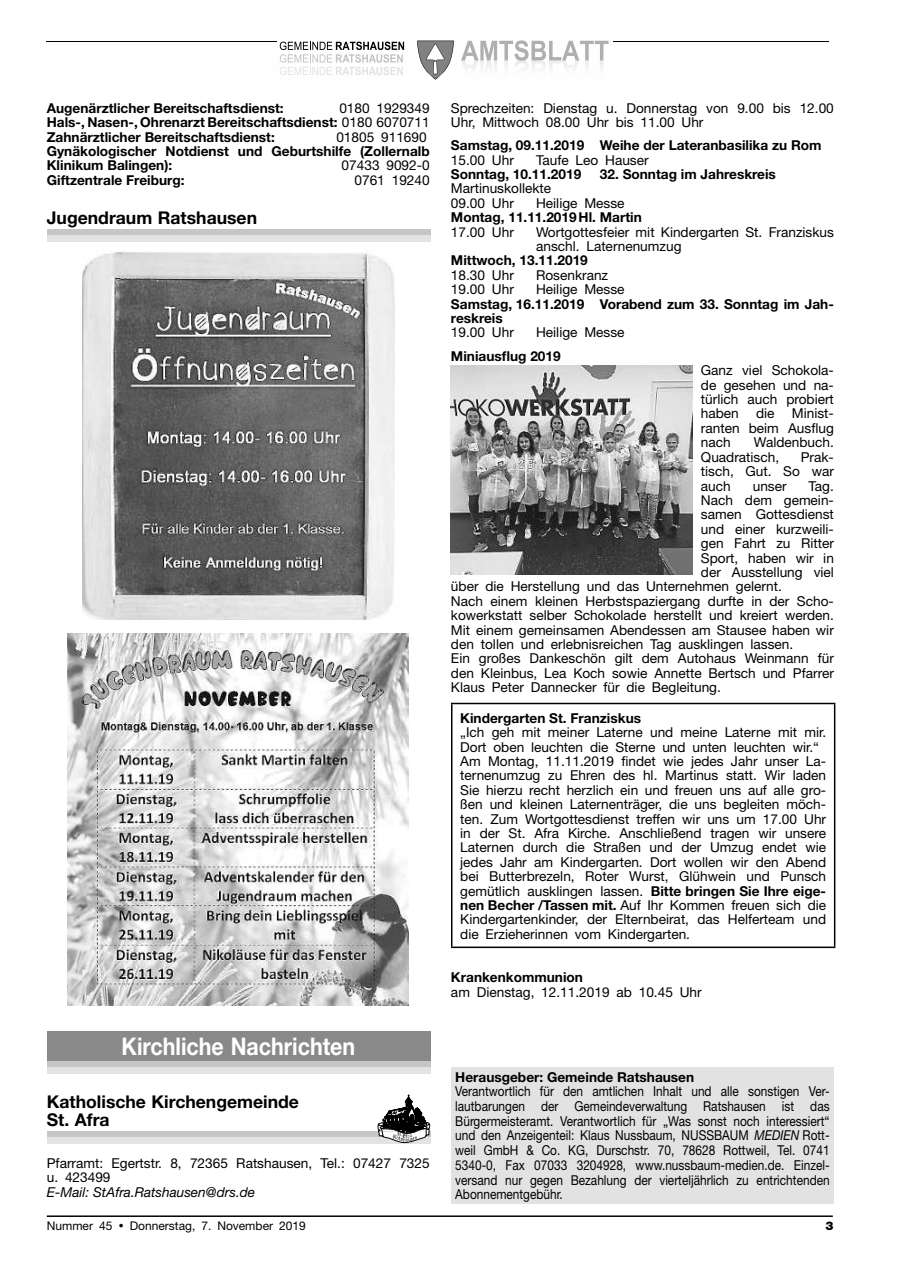
<style>
.page{position:relative;width:902px;height:1280px;background:#fff}
.page>*{position:absolute;margin:0;border:0;box-sizing:border-box;transform-origin:0 0}
.t1{font:700 24.3px "Helvetica Neue";color:#fff;scale:.88 1}
.t2{font:700 17.55px/17.9px "Helvetica Neue";color:#000}
.t3{font:13.65px/14.4px "Helvetica Neue";color:#000}
.t4{font:700 13.65px/14.4px "Helvetica Neue";color:#000}
.t5{font:13.65px/14.7px "Helvetica Neue";color:#000;text-align:justify;scale:.87 1}
.t6{font:italic 13.65px "Helvetica Neue";color:#000}
.t7{font:12px "Helvetica Neue";color:#000}
.t8{font:900 12px "Helvetica Neue";color:#000}
.s1{font-weight:400}
.s2{font-weight:700}
.s3{font-style:italic}
</style>
<div class="page">
<hr style="left:47px;top:1215px;width:785px;height:2px;background:#000">
<hr style="left:47px;top:41px;width:230px;height:1px;background:#000">
<hr style="left:613px;top:41px;width:215px;height:1px;background:#000">
<svg style="left:461px;top:40px;width:147px;height:21px"></svg>
<svg style="left:417px;top:41px;width:36px;height:39px"></svg>
<svg style="left:280px;top:42px;width:124px;height:33px"></svg>
<div style="left:47px;top:229px;width:383px;height:6px;background:#c6c6c6"></div>
<div style="left:47px;top:235px;width:383px;height:6px;background:#e3e3e3"></div>
<img style="left:82px;top:252px;width:312px;height:367px">
<img style="left:68px;top:633px;width:340px;height:373px">
<div style="left:47px;top:1031px;width:383px;height:30px;background:#898989"></div>
<div style="left:47px;top:1061px;width:383px;height:6px;background:#c6c6c6"></div>
<div style="left:47px;top:1067px;width:383px;height:6px;background:#e3e3e3"></div>
<div style="left:47px;top:1131px;width:383px;height:6px;background:#c6c6c6"></div>
<div style="left:47px;top:1137px;width:383px;height:6px;background:#e3e3e3"></div>
<svg style="left:377px;top:1094px;width:53px;height:49px"></svg>
<img style="left:451px;top:365px;width:241px;height:209px">
<hr style="left:451px;top:703px;width:384px;height:1px;background:#000">
<hr style="left:451px;top:704px;width:1px;height:242px;background:#000">
<hr style="left:833px;top:704px;width:2px;height:242px;background:#000">
<hr style="left:451px;top:946px;width:384px;height:2px;background:#000">
<div style="left:451px;top:1067px;width:382px;height:136px;background:#e2e2e2"></div>
<p class="t4" style="left:47px;top:100px;width:238px">Augenärztlicher Bereitschaftsdienst:</p>
<p class="t4" style="left:47px;top:100px;width:384px;text-align:justify;text-indent:292px"><span class="s1">0180 1929349<br></span>Hals-, Nasen-, Ohrenarzt Bereitschaftsdienst: <span class="s1">0180 6070711<br></span>Zahnärztlicher Bereitschaftsdienst:</p>
<p class="t3" style="left:336px;top:129px;width:92px">01805 911690</p>
<p class="t4" style="left:47px;top:144px;width:384px">Gynäkologischer Notdienst und Geburtshilfe (Zollernalb<br>Klinikum Balingen):</p>
<p class="t3" style="left:341px;top:158px;width:90px">07433 9092-0</p>
<p class="t4" style="left:47px;top:172px;width:139px">Giftzentrale Freiburg:</p>
<p class="t3" style="left:354px;top:173px;width:77px">0761 19240</p>
<p class="t2" style="left:47px;top:209px;width:212px">Jugendraum Ratshausen</p>
<h1 class="t1" style="left:121px;top:1032px;width:267px">Kirchliche Nachrichten</h1>
<p class="t2" style="left:47px;top:1093px;width:254px">Katholische Kirchengemeinde<br>St. Afra</p>
<p class="t3" style="left:47px;top:1156px;width:384px">Pfarramt: Egertstr. 8, 72365 Ratshausen, Tel.: 07427 7325 u. 423499</p>
<p class="t6" style="left:47px;top:1184px;width:210px">E-Mail: StAfra.Ratshausen@drs.de</p>
<p class="t3" style="left:451px;top:101px;width:384px">Sprechzeiten: Dienstag u. Donnerstag von 9.00 bis 12.00<br>Uhr, Mittwoch 08.00 Uhr bis 11.00 Uhr</p>
<p class="t4" style="left:451px;top:138px;width:372px">Samstag, 09.11.2019 Weihe der Lateranbasilika zu Rom</p>
<p class="t3" style="left:451px;top:152px;width:64px">15.00 Uhr</p>
<p class="t3" style="left:536px;top:152px;width:114px">Taufe Leo Hauser</p>
<p class="t4" style="left:451px;top:167px;width:132px">Sonntag, 10.11.2019</p>
<p class="t4" style="left:600px;top:167px;width:177px">32. Sonntag im Jahreskreis</p>
<p class="t3" style="left:451px;top:181px;width:102px">Martinuskollekte<br>09.00 Uhr</p>
<p class="t3" style="left:536px;top:195px;width:90px">Heilige Messe</p>
<p class="t4" style="left:451px;top:210px;width:192px">Montag, 11.11.2019Hl. Martin</p>
<p class="t3" style="left:451px;top:224px;width:64px">17.00 Uhr</p>
<p class="t3" style="left:536px;top:224px;width:299px">Wortgottesfeier mit Kindergarten St. Franziskus anschl. Laternenumzug</p>
<p class="t4" style="left:451px;top:253px;width:138px">Mittwoch, 13.11.2019</p>
<p class="t3" style="left:451px;top:267px;width:64px">18.30 Uhr</p>
<p class="t3" style="left:536px;top:267px;width:74px">Rosenkranz</p>
<p class="t3" style="left:451px;top:282px;width:64px">19.00 Uhr</p>
<p class="t3" style="left:536px;top:282px;width:90px">Heilige Messe</p>
<p class="t4" style="left:451px;top:296px;width:384px">Samstag, 16.11.2019 Vorabend zum 33. Sonntag im Jah&shy;reskreis</p>
<p class="t3" style="left:451px;top:325px;width:64px">19.00 Uhr</p>
<p class="t3" style="left:536px;top:325px;width:90px">Heilige Messe</p>
<p class="t4" style="left:451px;top:348px;width:111px">Miniausflug 2019</p>
<p class="t3" style="left:701px;top:363px;width:134px;text-align:justify">Ganz viel Schokola&shy;de gesehen und na&shy;türlich auch probiert haben</p>
<p class="t3" style="left:701px;top:406px;width:134px;text-align:justify;text-indent:91px">Minist&shy;ranten beim Ausflug nach</p>
<p class="t3" style="left:756px;top:406px;width:20px">die</p>
<p class="t3" style="left:701px;top:435px;width:134px;text-indent:53px">Waldenbuch.<br>Quadratisch,</p>
<p class="t3" style="left:701px;top:449px;width:134px;text-align:justify;text-indent:100px">Prak&shy;tisch, Gut. So war auch</p>
<p class="t3" style="left:752px;top:478px;width:35px">unser</p>
<p class="t3" style="left:808px;top:478px;width:27px">Tag.</p>
<p class="t3" style="left:701px;top:493px;width:134px">Nach dem gemein-</p>
<p class="t3" style="left:701px;top:507px;width:134px">samen Gottesdienst</p>
<p class="t3" style="left:701px;top:521px;width:134px">und einer kurzweili-</p>
<p class="t3" style="left:701px;top:536px;width:134px">gen Fahrt zu Ritter</p>
<p class="t3" style="left:701px;top:550px;width:134px">Sport, haben wir in</p>
<p class="t3" style="left:701px;top:565px;width:134px">der Ausstellung viel</p>
<p class="t3" style="left:451px;top:579px;width:332px">über die Herstellung und das Unternehmen gelernt.</p>
<p class="t3" style="left:451px;top:593px;width:384px">Nach einem kleinen Herbstspaziergang durfte in der Scho-</p>
<p class="t3" style="left:451px;top:608px;width:384px">kowerkstatt selber Schokolade herstellt und kreiert werden.</p>
<p class="t3" style="left:451px;top:622px;width:384px">Mit einem gemeinsamen Abendessen am Stausee haben wir</p>
<p class="t3" style="left:451px;top:637px;width:344px">den tollen und erlebnisreichen Tag ausklingen lassen.</p>
<p class="t3" style="left:451px;top:651px;width:384px">Ein großes Dankeschön gilt dem Autohaus Weinmann für</p>
<p class="t3" style="left:451px;top:665px;width:384px">den Kleinbus, Lea Koch sowie Annette Bertsch und Pfarrer</p>
<p class="t3" style="left:451px;top:680px;width:271px">Klaus Peter Dannecker für die Begleitung.</p>
<p class="t4" style="left:460px;top:710px;width:182px">Kindergarten St. Franziskus</p>
<p class="t3" style="left:460px;top:725px;width:367px">„Ich geh mit meiner Laterne und meine Laterne mit mir.<br>Dort oben leuchten die Sterne und unten leuchten wir.“ Am Montag, 11.11.2019 findet wie jedes Jahr unser La&shy;ternenumzug zu Ehren des hl. Martinus statt. Wir laden Sie hierzu recht herzlich ein und freuen uns auf alle gro&shy;ßen und kleinen Laternenträger, die uns begleiten möch&shy;ten. Zum Wortgottesdienst treffen wir uns um 17.00 Uhr in der St. Afra Kirche. Anschließend tragen wir unsere Laternen durch die Straßen und der Umzug endet wie jedes Jahr am Kindergarten. Dort wollen wir den Abend bei Butterbrezeln, Roter Wurst, Glühwein und Punsch gemütlich ausklingen lassen. <span class="s2">Bitte bringen Sie Ihre eige&shy;nen Becher /Tassen mit.</span> Auf Ihr Kommen freuen sich die Kindergartenkinder, der Elternbeirat, das Helferteam und die Erzieherinnen vom Kindergarten.</p>
<p class="t4" style="left:451px;top:970px;width:133px">Krankenkommunion</p>
<p class="t3" style="left:451px;top:984px;width:252px">am Dienstag, 12.11.2019 ab 10.45 Uhr</p>
<p class="t4" style="left:455px;top:1069px;width:240px">Herausgeber: Gemeinde Ratshausen</p>
<p class="t5" style="left:455px;top:1084px;width:432px">Verantwortlich für den amtlichen Inhalt und alle sonstigen Ver&shy;lautbarungen der Gemeindeverwaltung Ratshausen ist das Bürgermeisteramt. Verantwortlich für „Was sonst noch interessiert“ und den Anzeigenteil: Klaus Nussbaum, NUSSBAUM <span class="s3">MEDIEN</span> Rott&shy;weil GmbH &amp; Co. KG, Durschstr. 70, 78628 Rottweil, Tel. 0741<br>5340-0, Fax 07033 3204928, www.nussbaum-medien.de. Einzel&shy;versand nur gegen Bezahlung der vierteljährlich zu entrichtenden Abonnementgebühr.</p>
<p class="t7" style="left:47px;top:1219px;width:260px">Nummer 45 • Donnerstag, 7. November 2019</p>
<p class="t8" style="left:825px;top:1219px;width:10px">3</p>
</div>
